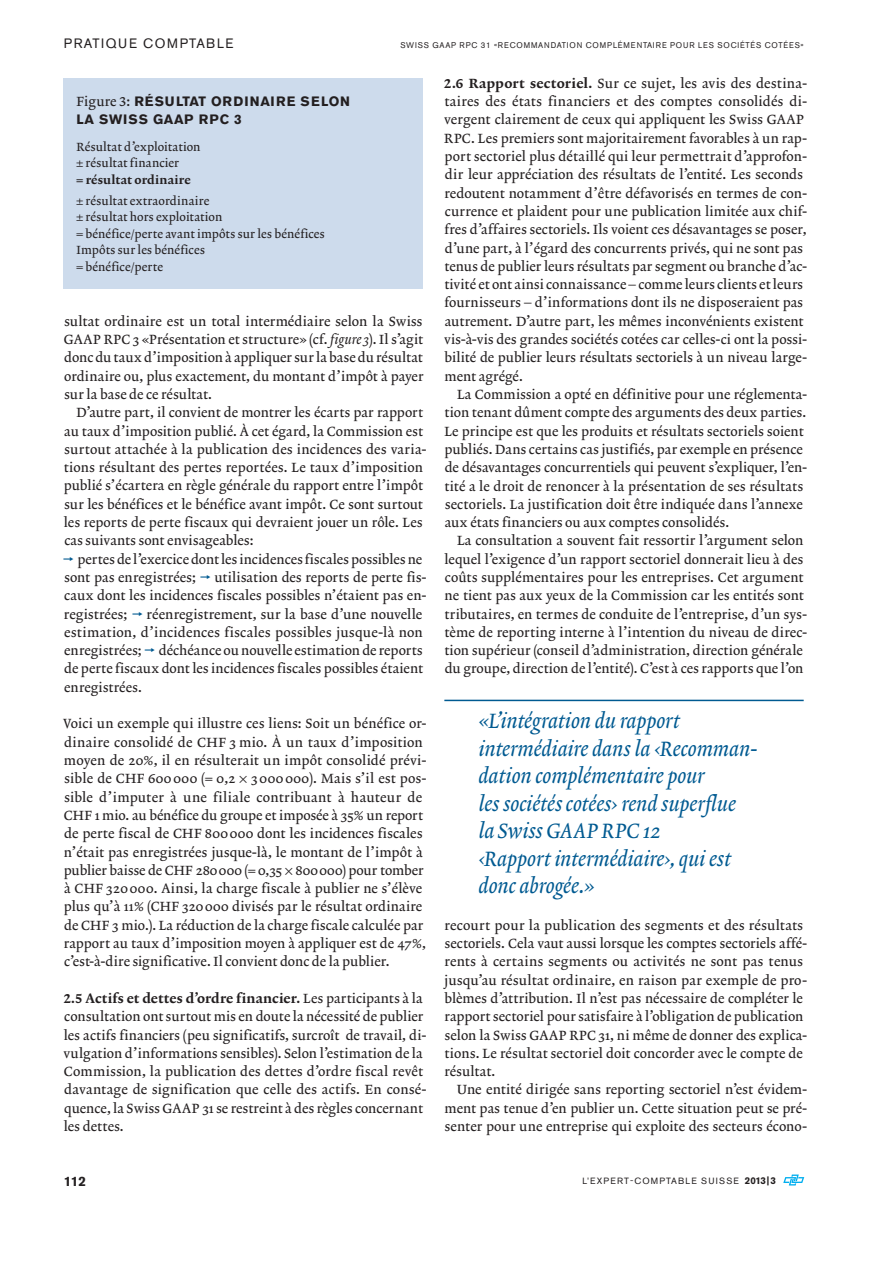
<style>
.page{position:relative;width:893px;height:1263px;background:#fff}
.page>*{position:absolute;margin:0;border:0;box-sizing:border-box;transform-origin:0 0}
.t1{font:21px/27.5px "Lexicon No 2 Italic A";letter-spacing:-.005em;color:#005a91}
.t2{font:13.5px/18.3px "Lexicon No 2 Roman A";letter-spacing:.01em;color:#231f20}
.t3{font:13.5px "Lexicon No 2 Roman D";letter-spacing:.015em;color:#231f20}
.t4{font:700 13.5px/18.3px "Akzidenz Grotesk Pro";letter-spacing:.06em;color:#231f20}
.t5{font:13.5px "Akzidenz Grotesk Pro";letter-spacing:.12em;color:#231f20}
.t6{font:12px/16.5px "Lexicon No 2 Roman A";letter-spacing:.015em;color:#231f20}
.t7{font:12px "Lexicon No 2 Roman D";letter-spacing:.02em;color:#231f20}
.t8{font:9px "Akzidenz Grotesk Pro";letter-spacing:.135em;color:#231f20}
.t9{font:8.25px "Akzidenz Grotesk Pro";letter-spacing:.09em;color:#231f20;scale:.95 1}
.s1{font-family:"Lexicon No 2 Roman D"}
.s2{font-family:"Lexicon No 2 Roman A";font-weight:400}
.s3{font-family:"Lexicon No 2 Italic A"}
.s4{font-family:"Lexicon No 2 Roman A"}
.s5{font-weight:700;font-size:9.75px}
</style>
<div class="page">
<svg style="left:783px;top:1174px;width:21px;height:11px"></svg>
<div style="left:64px;top:78px;width:359px;height:211px;background:#cddbec"></div>
<hr style="left:444px;top:700px;width:360px;height:1px;background:#005a91">
<p class="t5" style="left:64px;top:34px;width:171px">PRATIQUE COMPTABLE</p>
<p class="t9" style="left:400px;top:39px;width:41px">SWISS GAAP</p>
<p class="t9" style="left:460px;top:39px;width:8px">RPC</p>
<p class="t9" style="left:481px;top:39px;width:26px">31 «RECOMMAN</p>
<p class="t9" style="left:551px;top:39px;width:24px">DATION</p>
<p class="t9" style="left:586px;top:39px;width:8px">COMP</p>
<p class="t9" style="left:613px;top:39px;width:19px">LÉMEN</p>
<p class="t9" style="left:643px;top:39px;width:11px">TAIRE</p>
<p class="t9" style="left:670px;top:39px;width:8px">POUR</p>
<p class="t9" style="left:698px;top:39px;width:33px">LES SOCI</p>
<p class="t9" style="left:740px;top:39px;width:68px">ÉTÉS COTÉES»</p>
<p class="t2" style="left:444px;top:75px;width:364px"><span class="s1">2.6 Rapport sectoriel.</span> Sur ce sujet, les avis des destina&shy;taires des états financiers et des comptes consolidés di&shy;vergent clairement de ceux qui appliquent les Swiss GAAP RPC. Les premiers sont majoritairement favorables à un rap&shy;port sectoriel plus détaillé qui leur permettrait d’approfon&shy;dir leur appréciation des résultats de l’entité. Les seconds redoutent notamment d’être défavorisés en termes de con&shy;currence et plaident pour une publication limitée aux chif&shy;fres d’affaires sectoriels. Ils voient ces désavantages se poser, d’une part, à l’égard des concurrents privés, qui ne sont pas tenus de publier leurs résultats par segment ou branche d’ac&shy;tivité et ont ainsi connaissance – comme leurs clients et leurs fournisseurs – d’informations dont ils ne disposeraient pas autrement. D’autre part, les mêmes inconvénients existent vis-à-vis des grandes sociétés cotées car celles-ci ont la possi&shy;bilité de publier leurs résultats sectoriels à un niveau large&shy;ment agrégé.</p>
<p class="t2" style="left:444px;top:386px;width:364px;text-indent:13px">La Commission a opté en définitive pour une réglementa&shy;tion tenant dûment compte des arguments des deux parties.<br>Le principe est que les produits et résultats sectoriels soient publiés. Dans certains cas justifiés, par exemple en présence de désavantages concurrentiels qui peuvent s’expliquer, l’en&shy;tité a le droit de renoncer à la présentation de ses résultats sectoriels. La justification doit être indiquée dans l’annexe aux états financiers ou aux comptes consolidés.</p>
<p class="t2" style="left:444px;top:532px;width:364px;text-indent:13px">La consultation a souvent fait ressortir l’argument selon lequel l’exigence d’un rapport sectoriel donnerait lieu à des coûts supplémentaires pour les entreprises. Cet argument ne tient pas aux yeux de la Commission car les entités sont tributaires, en termes de conduite de l’entreprise, d’un sys&shy;tème de reporting interne à l’intention du niveau de direc&shy;tion supérieur (conseil d’administration, direction générale du groupe, direction de l’entité). C’est à ces rapports que l’on</p>
<p class="t4" style="left:77px;top:92px;width:275px"><span class="s2">Figure 3:</span> RÉSULTAT ORDINAIRE SELON<br>LA SWISS GAA</p>
<p class="t4" style="left:184px;top:110px;width:59px">P RPC 3</p>
<p class="t6" style="left:77px;top:139px;width:126px">Résultat d’exploitation ± résultat financier</p>
<p class="t7" style="left:77px;top:173px;width:116px">= résultat ordinaire</p>
<p class="t6" style="left:77px;top:193px;width:250px">± résultat extraordinaire<br>± résultat hors exploitation<br>= bénéfice/perte avant impôts sur les bénéfices<br>Impôts sur les bénéfices<br>= bénéfice/perte</p>
<p class="t2" style="left:64px;top:313px;width:361px;text-align:justify">sultat ordinaire est un total intermédiaire selon la Swiss GAAP RPC 3 «Présentation et structure» (cf. <span class="s3">figure 3</span>). Il s’agit donc du taux d’imposition à appliquer sur la base du résultat ordinaire ou, plus exactement, du montant d’impôt à payer sur la base de ce résultat.</p>
<p class="t2" style="left:64px;top:404px;width:364px;text-indent:13px">D’autre part, il convient de montrer les écarts par rapport au taux d’imposition publié. À cet égard, la Commission est surtout attachée à la publication des incidences des varia&shy;tions résultant des pertes reportées. Le taux d’imposition publié s’écartera en règle générale du rapport entre l’impôt sur les bénéfices et le bénéfice avant impôt. Ce sont surtout les reports de perte fiscaux qui devraient jouer un rôle. Les cas suivants sont envisageables:</p>
<p class="t2" style="left:64px;top:550px;width:359px;text-indent:13px">pertes de l’exercice dont les incidences fiscales possibles ne sont pas enregistrées;</p>
<p class="t2" style="left:64px;top:569px;width:364px;text-align:justify;text-indent:151px">utilisation des reports de perte fis&shy;caux dont les incidences fiscales possibles n’étaient pas en&shy;registrées;</p>
<p class="t2" style="left:64px;top:605px;width:360px;text-align:justify;text-indent:82px">réenregistrement, sur la base d’une nouvelle estimation, d’incidences fiscales possibles jusque-là non enregistrées;</p>
<p class="t2" style="left:64px;top:642px;width:360px;text-align:justify;text-indent:95px">déchéance ou nouvelle estimation de reports de perte fiscaux dont les incidences fiscales possibles étaient enregistrées.</p>
<p class="t2" style="left:63px;top:715px;width:365px">Voici un exemple qui illustre ces liens: Soit un bénéfice or&shy;dinaire consolidé de CHF 3 mio. À un taux d’imposition moyen de 20%, il en résulterait un impôt consolidé prévi&shy;sible de CHF 600 000 (= 0,2 × 3 000 000). Mais s’il est pos&shy;sible d’imputer à une filiale contribuant à hauteur de CHF 1 mio. au bénéfice du groupe et imposée à 35% un report de perte fiscal de CHF 800000 dont les incidences fiscales n’était pas enregistrées jusque-là, le montant de l’impôt à publier baisse de CHF 280000 (= 0,35 × 800000) pour tomber à CHF 320 000. Ainsi, la charge fiscale à publier ne s’élève plus qu’à 11% (CHF 320000 divisés par le résultat ordinaire de CHF 3 mio.). La réduction de la charge fiscale calculée par rapport au taux d’imposition moyen à appliquer est de 47%, c’est-à-dire significative. Il convient donc de la publier.</p>
<p class="t3" style="left:63px;top:990px;width:361px">2.5 Actifs et dettes d’ordre financier. <span class="s4">Les participants à la</span></p>
<p class="t2" style="left:64px;top:1008px;width:364px">consultation ont surtout mis en doute la nécessité de publier les actifs financiers (peu significatifs, surcroît de travail, di&shy;vulgation d’informations sensibles). Selon l’estimation de la Commission, la publication des dettes d’ordre fiscal revêt davantage de signification que celle des actifs. En consé&shy;quence, la Swiss GAAP 31 se restreint à des règles concernant les dettes.</p>
<h1 class="t1" style="left:478px;top:708px;width:280px">«L’intégration du rapport intermédiaire dans la ‹Recomman&shy;dation complémentaire pour<br>les sociétés cotées› rend superflue la Swiss GAAP RPC 12<br>‹Rapport intermédiaire›, qui est donc abrogée.»</h1>
<p class="t2" style="left:444px;top:916px;width:364px">recourt pour la publication des segments et des résultats sectoriels. Cela vaut aussi lorsque les comptes sectoriels affé&shy;rents à certains segments ou activités ne sont pas tenus jusqu’au résultat ordinaire, en raison par exemple de pro&shy;blèmes d’attribution. Il n’est pas nécessaire de compléter le rapport sectoriel pour satisfaire à l’obligation de publication selon la Swiss GAAP RPC 31, ni même de donner des explica&shy;tions. Le résultat sectoriel doit concorder avec le compte de résultat.</p>
<p class="t2" style="left:445px;top:1081px;width:364px;text-align:justify;text-indent:12px">Une entité dirigée sans reporting sectoriel n’est évidem&shy;ment pas tenue d’en publier un. Cette situation peut se pré&shy;senter pour une entreprise qui exploite des secteurs écono-</p>
<p class="t4" style="left:64px;top:1172px;width:24px">112</p>
<p class="t8" style="left:583px;top:1174px;width:195px">L’EXPERT-COMPTABLE S UISS E <span class="s5">2013|3</span></p>
</div>
